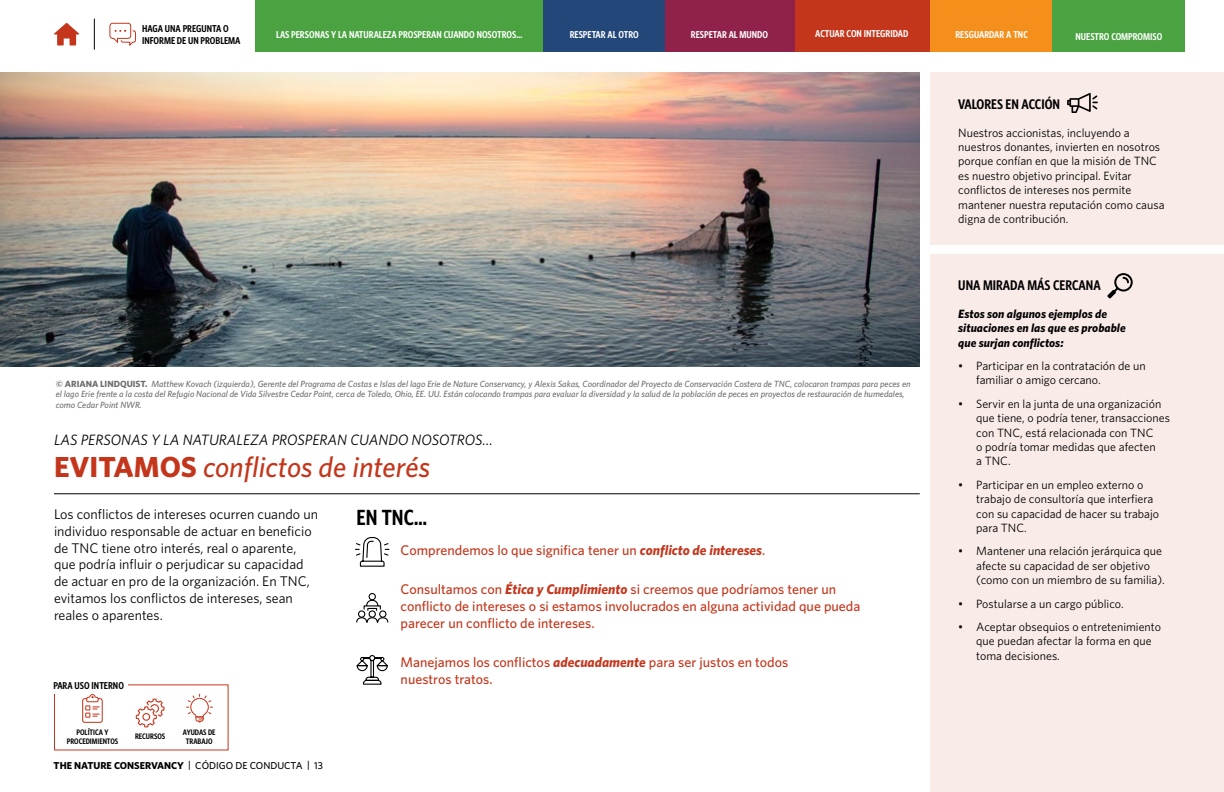
<style>
.page{position:relative;width:1224px;height:792px;background:#fff}
.page>*{position:absolute;margin:0;border:0;box-sizing:border-box;transform-origin:0 0}
.t1{font:italic 500 29px "Whitney";color:#c4361c}
.t2{font:600 22px "Whitney Condensed";color:#000}
.t3{font:italic 15px "Whitney";color:#000}
.t4{font:500 14px/16.8px "Whitney";color:#c4361c}
.t5{font:14px/16.8px "Whitney";color:#000}
.t6{font:600 14px "Whitney Condensed";color:#000}
.t7{font:12px/14.4px "Whitney";color:#000}
.t8{font:italic 700 12px/14.4px "Whitney";color:#000}
.t9{font:600 10px "Whitney Condensed";color:#fff}
.t10{font:600 10px/12px "Whitney Condensed";color:#000}
.t11{font:700 10px "Whitney";color:#000}
.t12{font:italic 500 9px/10.8px "Whitney";color:#6d6e71}
.t13{font:600 8px/9.6px "Whitney Condensed";color:#000;text-align:center}
.s1{font-weight:700;font-style:normal}
.s2{font-weight:700;font-style:italic}
.s3{font-weight:500}
</style>
<div class="page">
<hr style="left:54px;top:493px;width:866px;height:1px;background:#000">
<svg style="left:355px;top:537px;width:35px;height:30px"></svg>
<svg style="left:356px;top:593px;width:33px;height:30px"></svg>
<svg style="left:356px;top:655px;width:32px;height:30px"></svg>
<hr style="left:94px;top:19px;width:1px;height:31px;background:#000">
<div style="left:931px;top:72px;width:293px;height:720px;background:#f9ebe8"></div>
<div style="left:926px;top:245px;width:298px;height:9px;background:#fff"></div>
<svg style="left:1107px;top:273px;width:26px;height:26px"></svg>
<svg style="left:54px;top:23px;width:25px;height:22px"></svg>
<img style="left:0;top:72px;width:920px;height:294px">
<div style="left:255px;top:0;width:289px;height:51px;background:#4aa340"></div>
<div style="left:544px;top:0;width:121px;height:51px;background:#24477a"></div>
<div style="left:665px;top:0;width:130px;height:51px;background:#8f214a"></div>
<div style="left:795px;top:0;width:136px;height:51px;background:#c4361c"></div>
<div style="left:931px;top:0;width:122px;height:51px;background:#f58f1c"></div>
<div style="left:1053px;top:0;width:132px;height:51px;background:#4aa340"></div>
<svg style="left:1067px;top:93px;width:31px;height:20px"></svg>
<svg style="left:82px;top:694px;width:21px;height:29px"></svg>
<svg style="left:186px;top:694px;width:27px;height:29px"></svg>
<svg style="left:136px;top:699px;width:29px;height:28px"></svg>
<svg style="left:109px;top:22px;width:27px;height:24px"></svg>
<p class="t10" style="left:142px;top:22px;width:100px">HAGA UNA PREGUNTA O<br>INFORME DE UN PROBLEMA</p>
<p class="t9" style="left:276px;top:29px;width:247px">LAS PERSONAS Y LA NATURALEZA PROSPERAN CUANDO NOSOTROS…</p>
<p class="t9" style="left:570px;top:28px;width:71px">RESPETAR AL OTRO</p>
<p class="t9" style="left:691px;top:29px;width:79px">RESPETAR AL MUNDO</p>
<p class="t9" style="left:815px;top:28px;width:95px">ACTUAR CON INTEGRIDAD</p>
<p class="t9" style="left:955px;top:29px;width:74px">RESGUARDAR A TNC</p>
<p class="t9" style="left:1076px;top:31px;width:88px">NUESTRO COMPROMISO</p>
<p class="t6" style="left:958px;top:96px;width:103px">VALORES EN ACCIÓN</p>
<p class="t7" style="left:958px;top:125px;width:208px">Nuestros accionistas, incluyendo a nuestros donantes, invierten en nosotros porque confían en que la misión de TNC es nuestro objetivo principal. Evitar conflictos de intereses nos permite mantener nuestra reputación como causa digna de contribución.</p>
<p class="t12" style="left:56px;top:378px;width:856px"><span class="s1">© ARIANA LINDQUIST.</span> Matthew Kovach (izquierda), Gerente del Programa de Costas e Islas del lago Erie de Nature Conservancy, y Alexis Sakas, Coordinador del Proyecto de Conservación Costera de TNC, colocaron trampas para peces en el lago Erie frente a la costa del Refugio Nacional de Vida Silvestre Cedar Point, cerca de Toledo, Ohio, EE. UU. Están colocando trampas para evaluar la diversidad y la salud de la población de peces en proyectos de restauración de humedales, como Cedar Point NWR.</p>
<p class="t3" style="left:54px;top:431px;width:440px">LAS PERSONAS Y LA NATURALEZA PROSPERAN CUANDO NOSOTROS…</p>
<h1 class="t1" style="left:54px;top:450px;width:377px"><span class="s1">EVITAMOS</span> conflictos de interés</h1>
<p class="t5" style="left:54px;top:505px;width:266px">Los conflictos de intereses ocurren cuando un individuo responsable de actuar en beneficio de TNC tiene otro interés, real o aparente, que podría influir o perjudicar su capacidad de actuar en pro de la organización. En TNC, evitamos los conflictos de intereses, sean reales o aparentes.</p>
<h2 class="t2" style="left:357px;top:504px;width:72px">EN TNC…</h2>
<p class="t4" style="left:401px;top:541px;width:366px">Comprendemos lo que significa tener un <span class="s2">conflicto de intereses</span>.</p>
<p class="t4" style="left:401px;top:581px;width:461px">Consultamos con <span class="s2">Ética y Cumplimiento</span> si creemos que podríamos tener un conflicto de intereses o si estamos involucrados en alguna actividad que pueda parecer un conflicto de intereses.</p>
<p class="t4" style="left:401px;top:654px;width:389px">Manejamos los conflictos <span class="s2">adecuadamente</span> para ser justos en todos nuestros tratos.</p>
<p class="t10" style="left:53px;top:679px;width:72px">PARA USO INTERNO</p>
<p class="t13" style="left:67px;top:727px;width:53px">POLÍTICA Y<br>PROCEDIMIENTOS</p>
<p class="t13" style="left:183px;top:727px;width:34px">AYUDAS DE<br>TRABAJO</p>
<p class="t13" style="left:135px;top:732px;width:32px">RECURSOS</p>
<p class="t11" style="left:54px;top:760px;width:271px">THE NATURE CONSERVANCY <span class="s3">| CÓDIGO DE CONDUCTA | 13</span></p>
<p class="t6" style="left:958px;top:277px;width:144px">UNA MIRADA MÁS CERCANA</p>
<p class="t8" style="left:958px;top:306px;width:169px">Estos son algunos ejemplos de situaciones en las que es probable que surjan conflictos:</p>
<p class="t7" style="left:976px;top:358px;width:171px;text-indent:-18px">• Participar en la contratación de un familiar o amigo cercano.</p>
<p class="t7" style="left:976px;top:396px;width:195px;text-indent:-18px">• Servir en la junta de una organización que tiene, o podría tener, transacciones con TNC, está relacionada con TNC<br>o podría tomar medidas que afecten<br>a TNC.</p>
<p class="t7" style="left:976px;top:477px;width:184px;text-indent:-18px">• Participar en un empleo externo o trabajo de consultoría que interfiera con su capacidad de hacer su trabajo para TNC.</p>
<p class="t7" style="left:976px;top:544px;width:190px;text-indent:-18px">• Mantener una relación jerárquica que afecte su capacidad de ser objetivo (como con un miembro de su familia).</p>
<p class="t7" style="left:958px;top:596px;width:167px">• Postularse a un cargo público.</p>
<p class="t7" style="left:976px;top:619px;width:186px;text-indent:-18px">• Aceptar obsequios o entretenimiento que puedan afectar la forma en que toma decisiones.</p>
</div>
